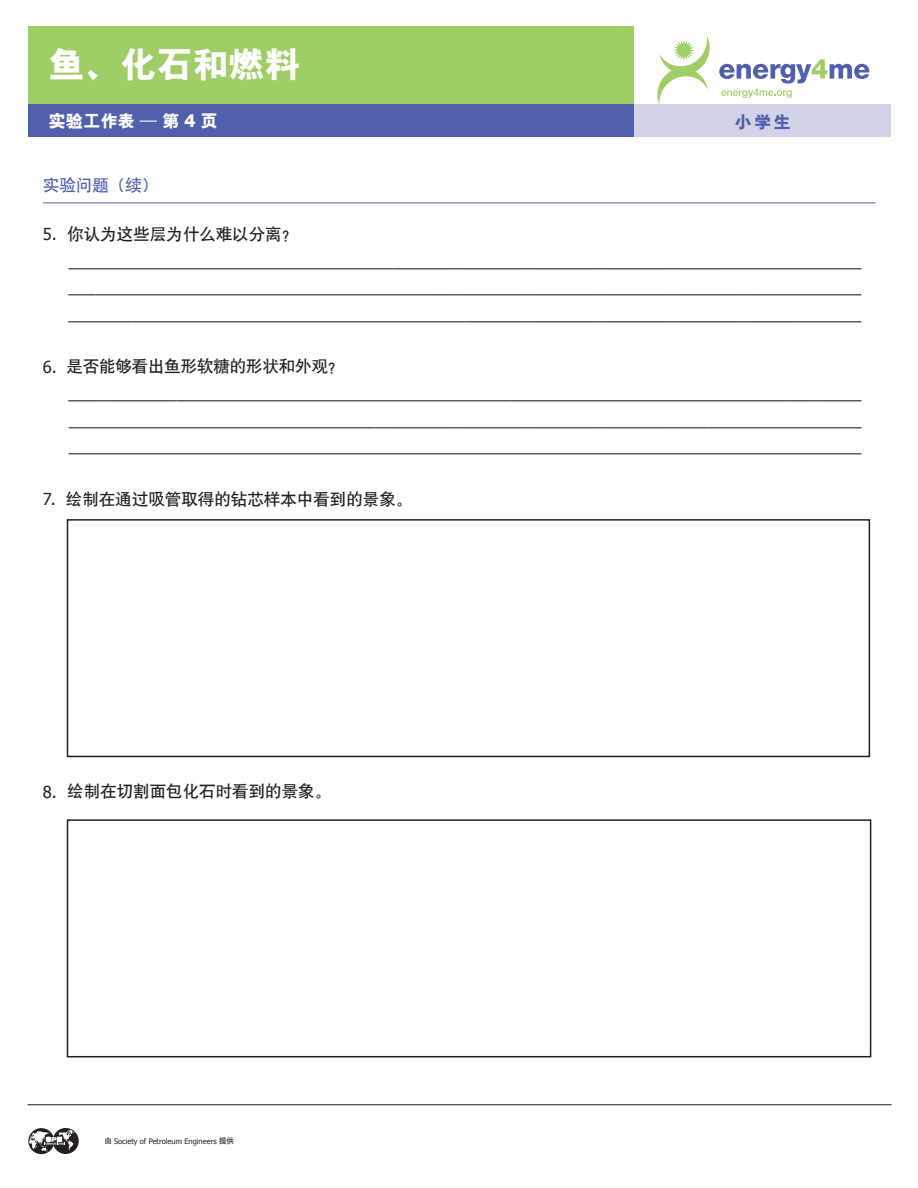
<style>
.page{position:relative;width:918px;height:1188px;background:#fff}
.page>*{position:absolute;margin:0;border:0;box-sizing:border-box;transform-origin:0 0}
.t1{font:36px "H Yb 9 gj";color:#fff}
.t2{font:17.25px "H Yb 9 gj";color:#fff}
.t3{font:17.25px "H Yb 9 gj";color:#5060ac}
.t4{font:16.5px/26.5px "Tahoma";color:#231f20;text-align:justify}
.t5{font:16.5px "H Yb 1 gj";color:#231f20}
.t6{font:16.5px "H Yb 1 gj";color:#5060ac}
.t7{font:7.5px "Tahoma";color:#231f20}
.s1{font-family:"Tahoma";font-weight:700}
.s2{font-family:"Tahoma"}
.s3{font-family:"H Yb 1 gj"}
</style>
<div class="page">
<div style="left:634px;top:104px;width:257px;height:33px;background:#d2d3e9"></div>
<div style="left:28px;top:27px;width:606px;height:77px;background:#9fce66"></div>
<div style="left:28px;top:104px;width:606px;height:33px;background:#5060ac"></div>
<svg style="left:28px;top:1128px;width:26px;height:26px"></svg>
<svg style="left:53px;top:1128px;width:26px;height:26px"></svg>
<svg style="left:29px;top:1130px;width:45px;height:22px"></svg>
<hr style="left:28px;top:1104px;width:864px;height:1px;background:#231f20">
<hr style="left:43px;top:203px;width:832px;height:1px;background:#5060ac">
<div style="left:67px;top:519px;width:803px;height:238px;border:2px solid #231f20"></div>
<div style="left:67px;top:819px;width:804px;height:238px;border:2px solid #231f20"></div>
<svg style="left:657px;top:36px;width:213px;height:69px"></svg>
<h1 class="t1" style="left:49px;top:47px;width:253px">鱼、化石和燃料</h1>
<p class="t2" style="left:49px;top:112px;width:171px">实验工作表 — 第 <span class="s1">4</span> 页</p>
<p class="t3" style="left:735px;top:113px;width:58px">小学生</p>
<p class="t6" style="left:43px;top:177px;width:117px">实验问题（续）</p>
<p class="t5" style="left:43px;top:225px;width:257px"><span class="s2">5.</span> 你认为这些层为什么难以分离？</p>
<p class="t4" style="left:69px;top:249px;width:794px">________________________________________________________________________________________ ________________________________________________________________________________________ ________________________________________________________________________________________</p>
<p class="t5" style="left:43px;top:358px;width:303px"><span class="s2">6.</span> 是否能够看出鱼形软糖的形状和外观？</p>
<p class="t4" style="left:69px;top:381px;width:794px">________________________________________________________________________________________ ________________________________________________________________________________________ ________________________________________________________________________________________</p>
<p class="t5" style="left:43px;top:491px;width:371px"><span class="s2">7.</span> 绘制在通过吸管取得的钻芯样本中看到的景象。</p>
<p class="t5" style="left:43px;top:783px;width:290px"><span class="s2">8.</span> 绘制在切割面包化石时看到的景象。</p>
<p class="t7" style="left:105px;top:1138px;width:131px"><span class="s3">由</span> Society of Petroleum Engineers <span class="s3">提供</span></p>
</div>
